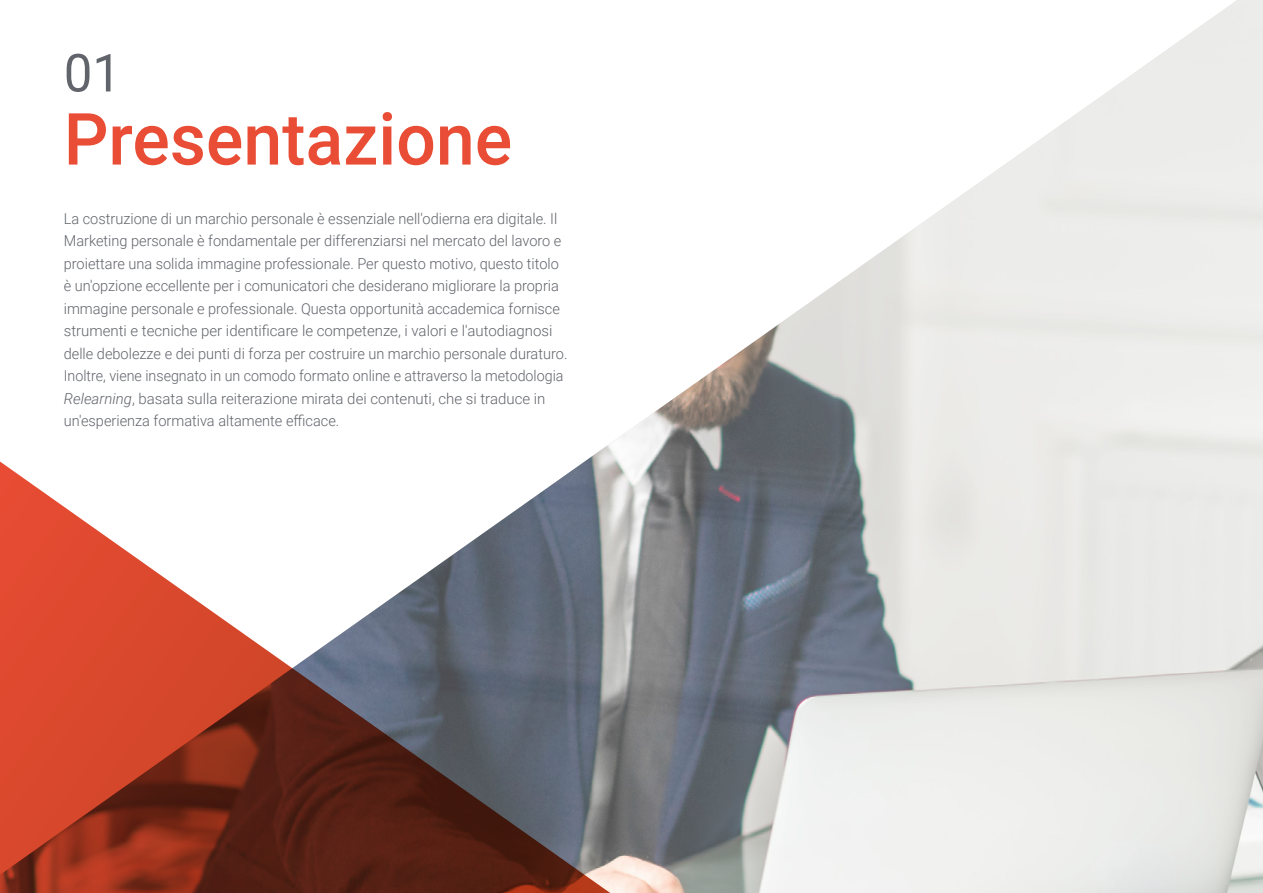
<style>
.page{position:relative;width:1263px;height:893px;background:#fff}
.page>*{position:absolute;margin:0;border:0;box-sizing:border-box;transform-origin:0 0}
.t1{font:500 72px "Roboto";color:#e94d35}
.t2{font:52.5px "Roboto";color:#61646a}
.t3{font:300 15px/22.5px "Roboto";color:#61646a}
.s1{font-style:italic}
</style>
<div class="page">
<img style="left:607px;top:0;width:656px;height:893px">
<svg style="left:0;top:446px;width:640px;height:447px"></svg>
<h2 class="t2" style="left:64px;top:36px;width:59px">01</h2>
<h1 class="t1" style="left:64px;top:89px;width:450px">Presentazione</h1>
<p class="t3" style="left:64px;top:207px;width:505px">La costruzione di un marchio personale è essenziale nell'odierna era digitale. Il Marketing personale è fondamentale per differenziarsi nel mercato del lavoro e proiettare una solida immagine professionale. Per questo motivo, questo titolo è un'opzione eccellente per i comunicatori che desiderano migliorare la propria immagine personale e professionale. Questa opportunità accademica fornisce strumenti e tecniche per identificare le competenze, i valori e l'autodiagnosi delle debolezze e dei punti di forza per costruire un marchio personale duraturo.<br>Inoltre, viene insegnato in un comodo formato online e attraverso la metodologia <span class="s1">Relearning</span>, basata sulla reiterazione mirata dei contenuti, che si traduce in un'esperienza formativa altamente efficace.</p>
</div>
